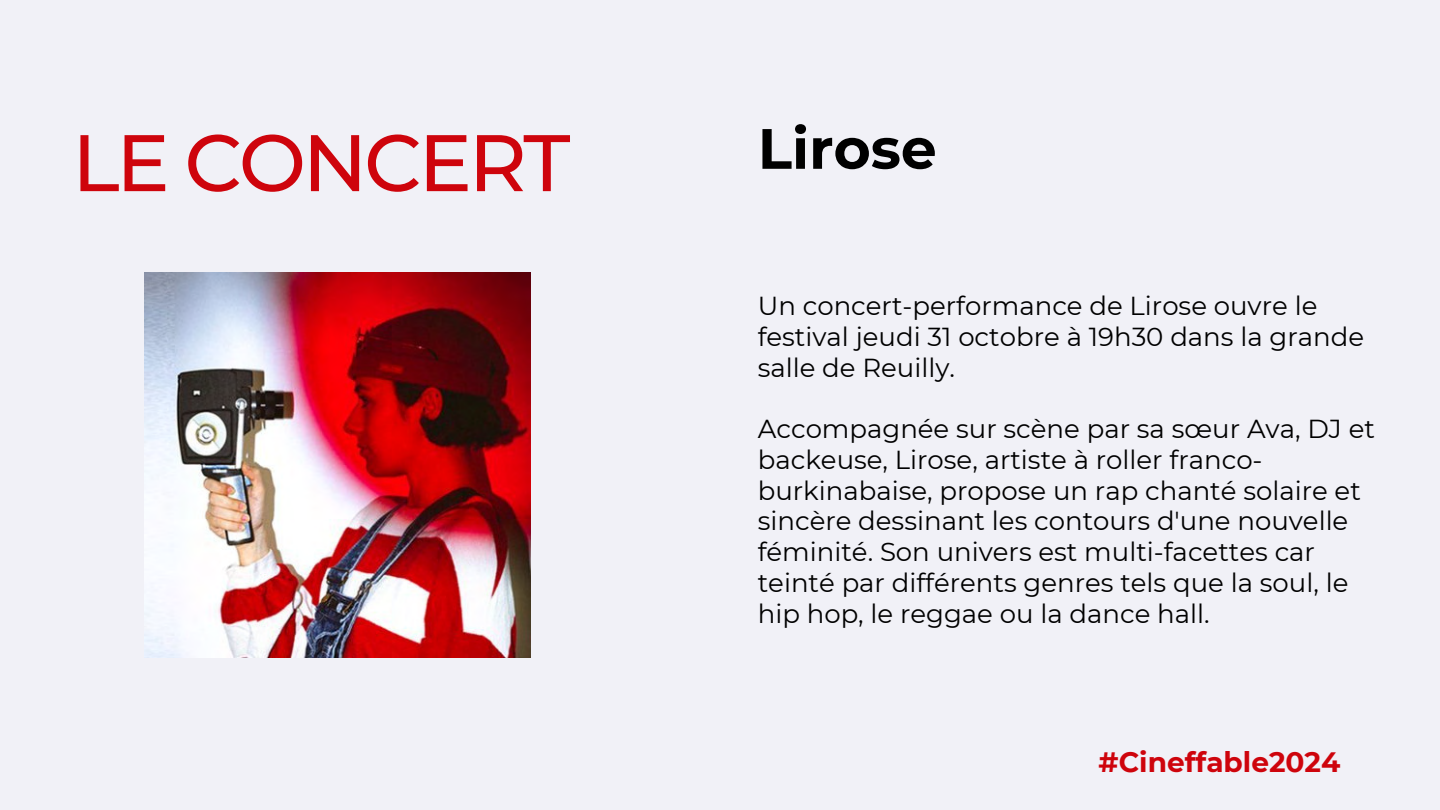
<style>
.page{position:relative;width:1440px;height:810px;background:#f1f1f7}
.page>*{position:absolute;margin:0;border:0;box-sizing:border-box;transform-origin:0 0}
.t1{font:500 80px "Montserrat";letter-spacing:-.045em;color:#ce040c}
.t2{font:700 56.7px "Montserrat";color:#000}
.t3{font:700 28px "Montserrat";color:#ce040c}
.t4{font:26px/30.7px "Montserrat";color:#000}
</style>
<div class="page">
<img style="left:145px;top:272px;width:385px;height:386px">
<p class="t1" style="left:72px;top:114px;width:500px">LE CONCERT</p>
<h1 class="t2" style="left:758px;top:114px;width:180px">Lirose</h1>
<h2 class="t4" style="left:758px;top:290px;width:608px">Un concert-performance de Lirose ouvre le festival jeudi 31 octobre à 19h30 dans la grande salle de Reuilly.</h2>
<p class="t4" style="left:758px;top:413px;width:619px">Accompagnée sur scène par sa sœur Ava, DJ et backeuse, Lirose, artiste à roller franco&shy;burkinabaise, propose un rap chanté solaire et sincère dessinant les contours d'une nouvelle féminité. Son univers est multi-facettes car teinté par différents genres tels que la soul, le hip hop, le reggae ou la dance hall.</p>
<p class="t3" style="left:1099px;top:745px;width:243px">#Cineffable2024</p>
</div>
